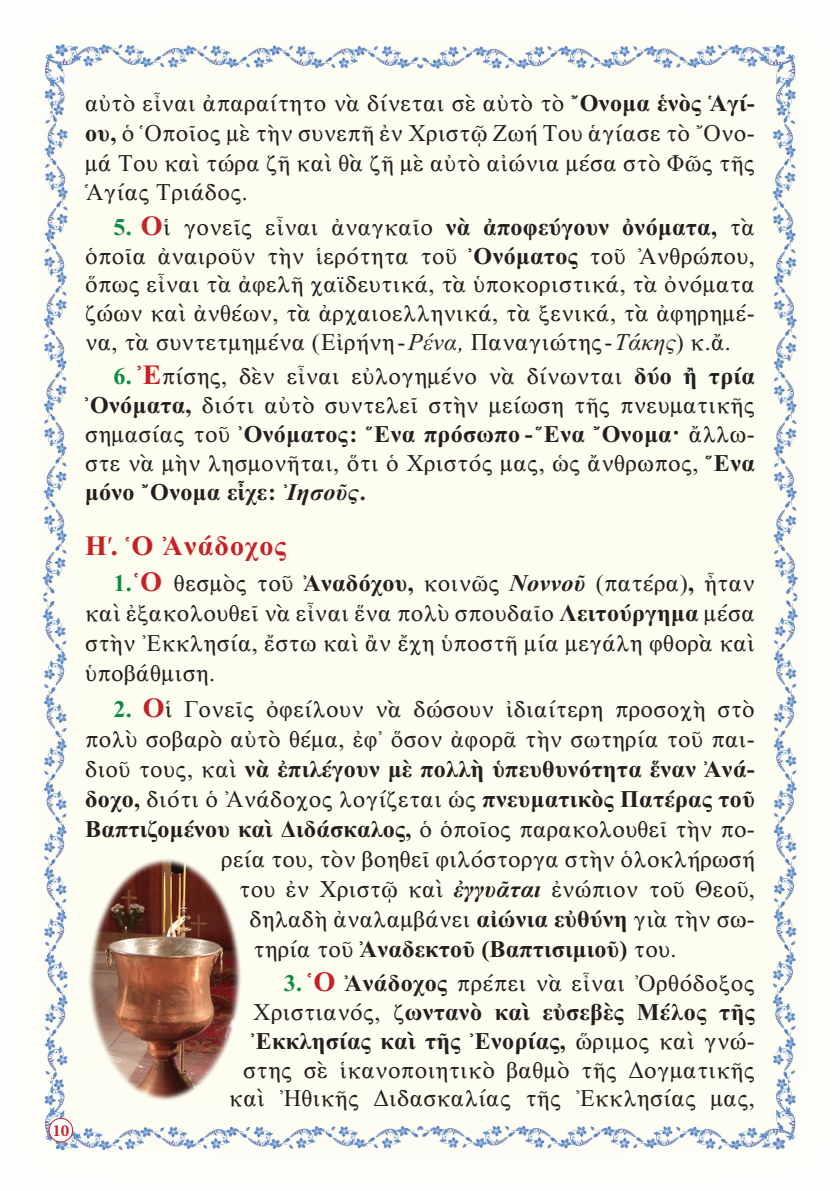
<style>
.page{position:relative;width:840px;height:1191px;background:#fff}
.page>*{position:absolute;margin:0;border:0;box-sizing:border-box;transform-origin:0 0}
.t1{font:28px "CTOS New Times Bold Test 1";letter-spacing:.04em;color:#c82027}
.t2{font:24px/28.8px "CTOS New Times Roman Test 1";letter-spacing:.015em;color:#231f20;text-align:justify}
.t3{font:24px/30px "CTOS New Times Bold Test 1";letter-spacing:.015em;color:#231f20;text-align:justify}
.t4{font:700 17px "Minion Pro";color:#c82027}
.s1{font-family:"CTOS New Times Bold Test 1"}
.s2{font-family:"CTOS New Times Bold Test 1";color:#0d8c44}
.s3{font-family:"CTOS New Times Bold Test 1";font-size:28px;color:#c82027}
.s4{font-family:"CTOS New Times Italic Test 1"}
.s5{font-family:"CTOS New Times Roman Test 1"}
.s6{font-family:"CTOS New Times Bold Italic Test 1"}
</style>
<div class="page">
<div style="left:42px;top:44px;width:756px;height:1106px;background:#fdfdf0"></div>
<div style="left:49px;top:1118px;width:24px;height:24px;background:#fff;border-radius:50%"></div>
<div style="left:49px;top:1118px;width:24px;height:24px;border:1px solid #c82027;border-radius:50%"></div>
<img style="left:89px;top:858px;width:154px;height:243px">
<p class="t4" style="left:52px;top:1118px;width:18px">10</p>
<p class="t2" style="left:85px;top:89px;width:671px;line-height:29.6px">αὐτὸ εἶναι ἀπαραίτητο νὰ δίνεται σὲ αὐτὸ τὸ <span class="s1">Ὄνομα ἑνὸς Ἁγί&shy;ου,</span> ὁ Ὁποῖος μὲ τὴν συνεπῆ ἐν Χριστῷ Ζωή Του ἁγίασε τὸ Ὄνο&shy;μά Του καὶ τώρα ζῆ καὶ θὰ ζῆ μὲ αὐτὸ αἰώνια μέσα στὸ Φῶς τῆς Ἁγίας Τριάδος.</p>
<p class="t2" style="left:85px;top:212px;width:670px;text-indent:28px"><span class="s2">5.</span> <span class="s3">Ο</span>ἱ γονεῖς εἶναι ἀναγκαῖο <span class="s1">νὰ ἀποφεύγουν ὀνόματα,</span> τὰ ὁποῖα ἀναιροῦν τὴν ἱερότητα τοῦ <span class="s1">Ὀνόματος</span> τοῦ Ἀνθρώπου, ὅπως εἶναι τὰ ἀφελῆ χαϊδευτικά, τὰ ὑποκοριστικά, τὰ ὀνόματα ζώων καὶ ἀνθέων, τὰ ἀρχαιοελληνικά, τὰ ξενικά, τὰ ἀφηρημέ&shy;να, τὰ συντετμημένα (Εἰρήνη-<span class="s4">Ρένα,</span> Παναγιώτης-<span class="s4">Τάκης</span>) κ.ἄ.</p>
<p class="t2" style="left:85px;top:362px;width:670px;text-align:right"><span class="s2">6.</span> <span class="s3">Ἐ</span>πίσης, δὲν εἶναι εὐλογημένο νὰ δίνωνται <span class="s1">δύο ἢ τρία<br>Ὀνόματα,</span> διότι αὐτὸ συντελεῖ στὴν μείωση τῆς πνευματικῆς</p>
<p class="t3" style="left:85px;top:419px;width:670px"><span class="s5">σημασίας τοῦ</span> Ὀνόματος: Ἕνα πρόσωπο -Ἕνα Ὄνομα· <span class="s5">ἄλλω-</span></p>
<p class="t2" style="left:85px;top:448px;width:670px">στε νὰ μὴν λησμονῆται, ὅτι ὁ Χριστός μας, ὡς ἄνθρωπος, <span class="s1">Ἕνα</span></p>
<p class="t3" style="left:85px;top:477px;width:282px">μόνο Ὄνομα εἶχε: <span class="s6">Ἰησοῦς</span>.</p>
<p class="t1" style="left:85px;top:530px;width:202px">Η΄. Ὁ Ἀνάδοχος</p>
<p class="t2" style="left:85px;top:568px;width:671px;line-height:30px;text-indent:28px"><span class="s2">1.</span><span class="s3">Ὁ</span> θεσμὸς τοῦ <span class="s1">Ἀναδόχου,</span> κοινῶς <span class="s6">Νοννοῦ</span> (πατέρα)<span class="s1">,</span> ἦταν καὶ ἐξακολουθεῖ νὰ εἶναι ἕνα πολὺ σπουδαῖο <span class="s1">Λειτούργημα</span> μέσα στὴν Ἐκκλησία, ἔστω καὶ ἂν ἔχη ὑποστῆ μία μεγάλη φθορὰ καὶ ὑποβάθμιση.</p>
<p class="t2" style="left:85px;top:693px;width:670px;line-height:30px;text-align:right"><span class="s2">2.</span> <span class="s3">Ο</span>ἱ Γονεῖς ὀφείλουν νὰ δώσουν ἰδιαίτερη προσοχὴ στὸ πολὺ σοβαρὸ αὐτὸ θέμα, ἐφ᾿ ὅσον ἀφορᾶ τὴν σωτηρία τοῦ παι-</p>
<p class="t3" style="left:85px;top:753px;width:671px"><span class="s5">διοῦ τους, καὶ</span> νὰ ἐπιλέγουν μὲ πολλὴ ὑπευθυνότητα ἕναν Ἀνά&shy;δοχο, <span class="s5">διότι ὁ Ἀνάδοχος λογίζεται ὡς</span> πνευματικὸς Πατέρας τοῦ Βαπτιζομένου καὶ Διδάσκαλος, <span class="s5">ὁ ὁποῖος παρακολουθεῖ τὴν πο-</span></p>
<p class="t2" style="left:221px;top:843px;width:534px;line-height:30px;text-align:right">ρεία του, τὸν βοηθεῖ φιλόστοργα στὴν ὁλοκλήρωσή του ἐν Χριστῷ καὶ <span class="s6">ἐγγυᾶται</span> ἐνώπιον τοῦ Θεοῦ, δηλαδὴ ἀναλαμβάνει <span class="s1">αἰώνια εὐθύνη</span> γιὰ τὴν σω-</p>
<p class="t3" style="left:253px;top:933px;width:424px"><span class="s5">τηρία τοῦ</span> Ἀναδεκτοῦ (Βαπτισιμιοῦ) <span class="s5">του.</span></p>
<p class="t2" style="left:283px;top:969px;width:472px"><span class="s2">3.</span> <span class="s3">Ὁ</span> <span class="s1">Ἀνάδοχος</span> πρέπει νὰ εἶναι Ὀρθόδοξος</p>
<p class="t3" style="left:251px;top:997px;width:504px;line-height:28.8px"><span class="s5">Χριστιανός, ζ</span>ωντανὸ καὶ εὐσεβὲς Μέλος τῆς<br>Ἐκκλησίας καὶ τῆς Ἐνορίας, <span class="s5">ὥριμος καὶ γνώ-</span></p>
<p class="t2" style="left:229px;top:1055px;width:526px;text-align:center">στης σὲ ἱκανοποιητικὸ βαθμὸ τῆς Δογματικῆς καὶ Ἠθικῆς Διδασκαλίας τῆς Ἐκκλησίας μας,</p>
</div>
